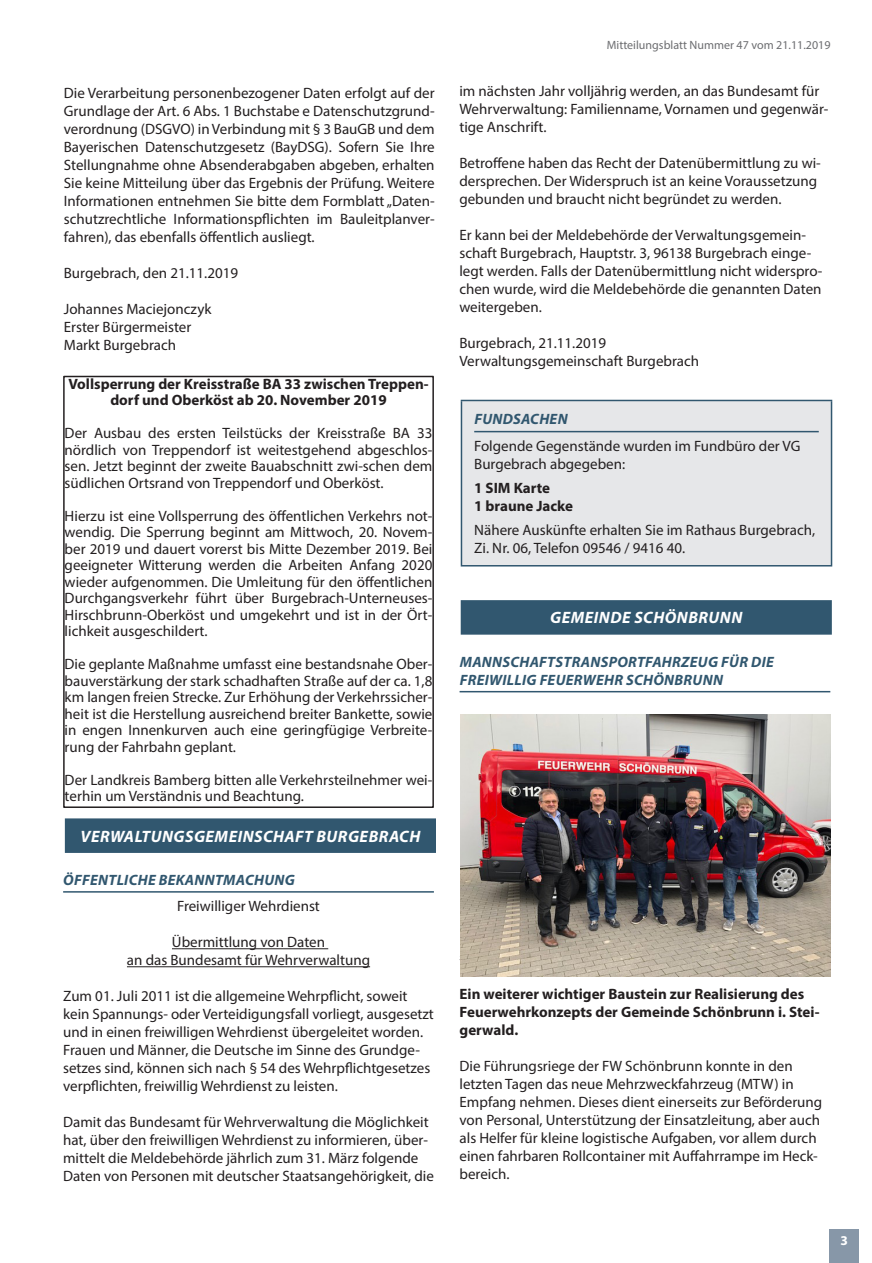
<style>
.page{position:relative;width:872px;height:1263px;background:#fff}
.page>*{position:absolute;margin:0;border:0;box-sizing:border-box;transform-origin:0 0}
.Rubrik{font:italic 700 16.5px "Myriad Pro";letter-spacing:.03em;color:#fff}
.Fließtext{font:15px/18px "Myriad Pro";color:#231f20}
.Fließtext-2{font:700 15px/18px "Myriad Pro";color:#231f20}
.Überschrift_H1{font:italic 700 15px/18px "Myriad Pro";letter-spacing:.02em;color:#31576f}
.Überschrift_H2{font:700 15px "Myriad Pro";color:#231f20}
.t1{font:700 13.5px "Myriad Pro";color:#fff}
.Fließtext-3{font:12px "Myriad Pro";color:#6c6d70}
</style>
<div class="page">
<div style="left:461px;top:600px;width:371px;height:35px;background:#31576f"></div>
<div style="left:65px;top:818px;width:371px;height:35px;background:#31576f"></div>
<hr style="left:459px;top:691px;width:371px;height:1px;background:#31576f">
<hr style="left:63px;top:891px;width:371px;height:2px;background:#31576f">
<hr style="left:172px;top:948px;width:156px;height:1px;background:#231f20">
<hr style="left:127px;top:966px;width:243px;height:1px;background:#231f20">
<div style="left:63px;top:376px;width:371px;height:432px;border:2px solid #231f20"></div>
<img style="left:461px;top:714px;width:369px;height:263px">
<div style="left:461px;top:400px;width:370px;height:166px;background:#e6e7e9"></div>
<hr style="left:461px;top:401px;width:1px;height:164px;background:#31576f">
<hr style="left:461px;top:400px;width:371px;height:1px;background:#31576f">
<hr style="left:830px;top:401px;width:2px;height:164px;background:#31576f">
<hr style="left:461px;top:565px;width:371px;height:1px;background:#31576f">
<hr style="left:474px;top:431px;width:344px;height:1px;background:#31576f">
<div style="left:829px;top:1229px;width:30px;height:34px;background:#8797a8"></div>
<p class="Fließtext" style="left:64px;top:83px;width:372px;text-align:justify">Die Verarbeitung personenbezogener Daten erfolgt auf der Grundlage der Art. 6 Abs. 1 Buchstabe e Datenschutzgrund&shy;verordnung (DSGVO) in Verbindung mit § 3 BauGB und dem Bayerischen Datenschutzgesetz (BayDSG). Sofern Sie Ihre Stellungnahme ohne Absenderabgaben abgeben, erhalten Sie keine Mitteilung über das Ergebnis der Prüfung. Weitere Informationen entnehmen Sie bitte dem Formblatt „Daten&shy;schutzrechtliche Informationspflichten im Bauleitplanver&shy;fahren), das ebenfalls öffentlich ausliegt.</p>
<p class="Fließtext" style="left:64px;top:263px;width:176px">Burgebrach, den 21.11.2019</p>
<p class="Fließtext" style="left:64px;top:299px;width:149px">Johannes Maciejonczyk</p>
<p class="Fließtext" style="left:64px;top:317px;width:129px">Erster Bürgermeister</p>
<p class="Fließtext" style="left:64px;top:335px;width:114px">Markt Burgebrach</p>
<p class="Fließtext-2" style="left:68px;top:375px;width:362px;line-height:16.5px;text-align:center">Vollsperrung der Kreisstraße BA 33 zwischen Treppen&shy;dorf und Oberköst ab 20. November 2019</p>
<p class="Fließtext" style="left:65px;top:424px;width:369px;line-height:16.5px;text-align:justify">Der Ausbau des ersten Teilstücks der Kreisstraße BA 33 nördlich von Treppendorf ist weitestgehend abgeschlos&shy;sen. Jetzt beginnt der zweite Bauabschnitt zwi-schen dem südlichen Ortsrand von Treppendorf und Oberköst.</p>
<p class="Fließtext" style="left:65px;top:507px;width:369px;line-height:16.5px;text-align:justify">Hierzu ist eine Vollsperrung des öffentlichen Verkehrs not&shy;wendig. Die Sperrung beginnt am Mittwoch, 20. Novem&shy;ber 2019 und dauert vorerst bis Mitte Dezember 2019. Bei geeigneter Witterung werden die Arbeiten Anfang 2020 wieder aufgenommen. Die Umleitung für den öffentlichen Durchgangsverkehr führt über Burgebrach-Unterneuses-Hirschbrunn-Oberköst und umgekehrt und ist in der Ört&shy;lichkeit ausgeschildert.</p>
<p class="Fließtext" style="left:65px;top:655px;width:369px;line-height:16.5px;text-align:justify">Die geplante Maßnahme umfasst eine bestandsnahe Ober&shy;bauverstärkung der stark schadhaften Straße auf der ca. 1,8 km langen freien Strecke. Zur Erhöhung der Verkehrssicher&shy;heit ist die Herstellung ausreichend breiter Bankette, sowie in engen Innenkurven auch eine geringfügige Verbreite&shy;rung der Fahrbahn geplant.</p>
<p class="Fließtext" style="left:65px;top:771px;width:369px;line-height:16.5px">Der Landkreis Bamberg bitten alle Verkehrsteilnehmer wei&shy;terhin um Verständnis und Beachtung.</p>
<p class="Rubrik" style="left:80px;top:825px;width:341px">VERWALTUNGSGEMEINSCHAFT BURGEBRACH</p>
<p class="Überschrift_H1" style="left:63px;top:870px;width:233px">ÖFFENTLICHE BEKANNTMACHUNG</p>
<p class="Fließtext" style="left:177px;top:897px;width:144px">Freiwilliger Wehrdienst</p>
<p class="Fließtext" style="left:172px;top:933px;width:155px">Übermittlung von Daten</p>
<p class="Fließtext" style="left:127px;top:951px;width:245px">an das Bundesamt für Wehrverwaltung</p>
<p class="Fließtext" style="left:63px;top:987px;width:372px">Zum 01. Juli 2011 ist die allgemeine Wehrpflicht, soweit kein Spannungs- oder Verteidigungsfall vorliegt, ausgesetzt und in einen freiwilligen Wehrdienst übergeleitet worden.<br>Frauen und Männer, die Deutsche im Sinne des Grundge&shy;setzes sind, können sich nach § 54 des Wehrpflichtgesetzes verpflichten, freiwillig Wehrdienst zu leisten.</p>
<p class="Fließtext" style="left:63px;top:1113px;width:372px">Damit das Bundesamt für Wehrverwaltung die Möglichkeit hat, über den freiwilligen Wehrdienst zu informieren, über&shy;mittelt die Meldebehörde jährlich zum 31. März folgende Daten von Personen mit deutscher Staatsangehörigkeit, die</p>
<p class="Fließtext-3" style="left:607px;top:38px;width:225px">Mitteilungsblatt Nummer 47 vom 21.11.2019</p>
<p class="Fließtext" style="left:459px;top:82px;width:371px">im nächsten Jahr volljährig werden, an das Bundesamt für<br>Wehrverwaltung: Familienname, Vornamen und gegenwär&shy;tige Anschrift.</p>
<p class="Fließtext" style="left:459px;top:154px;width:363px">Betroffene haben das Recht der Datenübermittlung zu wi&shy;dersprechen. Der Widerspruch ist an keine Voraussetzung gebunden und braucht nicht begründet zu werden.</p>
<p class="Fließtext" style="left:459px;top:226px;width:364px">Er kann bei der Meldebehörde der Verwaltungsgemein&shy;schaft Burgebrach, Hauptstr. 3, 96138 Burgebrach einge&shy;legt werden. Falls der Datenübermittlung nicht widerspro&shy;chen wurde, wird die Meldebehörde die genannten Daten weitergeben.</p>
<p class="Fließtext" style="left:459px;top:334px;width:148px">Burgebrach, 21.11.2019</p>
<p class="Fließtext" style="left:459px;top:352px;width:241px">Verwaltungsgemeinschaft Burgebrach</p>
<p class="Überschrift_H1" style="left:474px;top:410px;width:95px">FUNDSACHEN</p>
<p class="Fließtext" style="left:474px;top:437px;width:328px">Folgende Gegenstände wurden im Fundbüro der VG<br>Burgebrach abgegeben:</p>
<p class="Überschrift_H2" style="left:474px;top:478px;width:77px">1 SIM Karte</p>
<p class="Überschrift_H2" style="left:474px;top:496px;width:100px">1 braune Jacke</p>
<p class="Fließtext" style="left:474px;top:521px;width:342px">Nähere Auskünfte erhalten Sie im Rathaus Burgebrach,<br>Zi. Nr. 06, Telefon 09546 / 9416 40.</p>
<p class="Rubrik" style="left:550px;top:607px;width:194px">GEMEINDE SCHÖNBRUNN</p>
<p class="Überschrift_H1" style="left:460px;top:652px;width:316px">MANNSCHAFTSTRANSPORTFAHRZEUG FÜR DIE<br>FREIWILLIG FEUERWEHR SCHÖNBRUNN</p>
<p class="Fließtext-2" style="left:459px;top:984px;width:361px">Ein weiterer wichtiger Baustein zur Realisierung des<br>Feuerwehrkonzepts der Gemeinde Schönbrunn i. Stei&shy;gerwald.</p>
<p class="Fließtext" style="left:459px;top:1057px;width:364px">Die Führungsriege der FW Schönbrunn konnte in den letzten Tagen das neue Mehrzweckfahrzeug (MTW) in Empfang nehmen. Dieses dient einerseits zur Beförderung von Personal, Unterstützung der Einsatzleitung, aber auch als Helfer für kleine logistische Aufgaben, vor allem durch einen fahrbaren Rollcontainer mit Auffahrrampe im Heck&shy;bereich.</p>
<p class="t1" style="left:840px;top:1231px;width:9px">3</p>
</div>
